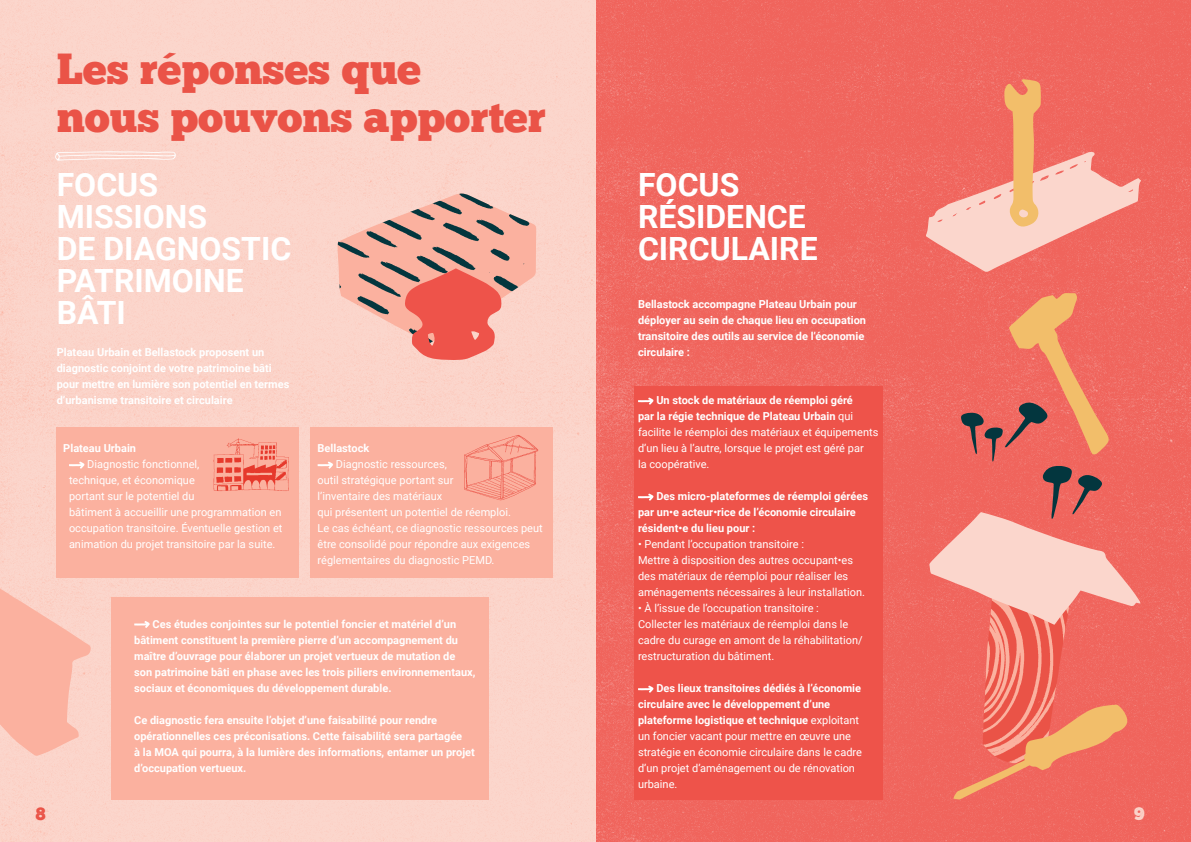
<style>
.page{position:relative;width:1191px;height:842px;background:#fff}
.page>*{position:absolute;margin:0;border:0;box-sizing:border-box;transform-origin:0 0}
.t1{font:43.5px/48px "Chunk Five";color:#ea5347}
.t2{font:700 32px/32px "Roboto";color:#fff}
.t3{font:18px "Chunk Five Print";color:#ea5347}
.t4{font:18px "Chunk Five Print";color:#fbd6cc}
.t5{font:11px/16px "Roboto";color:#fff}
.t6{font:700 11px/16px "Roboto";color:#fff}
.s1{font-weight:700}
</style>
<div class="page">
<img style="left:595px;top:0;width:596px;height:842px">
<div style="left:0;top:0;width:595px;height:842px;background:#fbd4ca"></div>
<svg style="left:0;top:554px;width:91px;height:202px;background:#fbc0b1"></svg>
<svg style="left:926px;top:79px;width:215px;height:193px;background:#f38c7e"></svg>
<div style="left:56px;top:427px;width:243px;height:151px;background:#fbb19f"></div>
<div style="left:310px;top:427px;width:243px;height:151px;background:#fbb19f"></div>
<div style="left:634px;top:386px;width:248px;height:413px;background:#ee534a"></div>
<div style="left:111px;top:597px;width:378px;height:202px;background:#fbb19f"></div>
<svg style="left:638px;top:397px;width:15px;height:8px"></svg>
<svg style="left:638px;top:493px;width:15px;height:8px"></svg>
<svg style="left:638px;top:685px;width:15px;height:8px"></svg>
<svg style="left:317px;top:461px;width:16px;height:8px"></svg>
<svg style="left:337px;top:193px;width:199px;height:167px;background:#e4a195"></svg>
<svg style="left:929px;top:293px;width:211px;height:506px;background:#ec7a6c"></svg>
<svg style="left:134px;top:621px;width:16px;height:7px"></svg>
<svg style="left:55px;top:151px;width:121px;height:10px"></svg>
<svg style="left:69px;top:461px;width:16px;height:8px"></svg>
<img style="left:213px;top:438px;width:76px;height:53px">
<img style="left:464px;top:435px;width:75px;height:66px">
<h1 class="t1" style="left:57px;top:46px;width:490px">Les réponses que<br>nous pouvons apporter</h1>
<h2 class="t2" style="left:57px;top:167px;width:236px">FOCUS<br>MISSIONS<br>DE DIAGNOSTIC<br>PATRIMOINE<br>BÂTI</h2>
<p class="t6" style="left:57px;top:344px;width:234px">Plateau Urbain et Bellastock proposent un diagnostic conjoint de votre patrimoine bâti pour mettre en lumière son potentiel en termes d’urbanisme transitoire et circulaire</p>
<p class="t6" style="left:63px;top:440px;width:74px">Plateau Urbain</p>
<p class="t5" style="left:69px;top:456px;width:215px;text-indent:18px">Diagnostic fonctionnel,<br>technique, et économique<br>portant sur le potentiel du<br>bâtiment à accueillir une programmation en occupation transitoire. Éventuelle gestion et animation du projet transitoire par la suite.</p>
<p class="t6" style="left:317px;top:440px;width:53px">Bellastock</p>
<p class="t5" style="left:317px;top:456px;width:227px;text-indent:18px">Diagnostic ressources,<br>outil stratégique portant sur<br>l’inventaire des matériaux<br>qui présentent un potentiel de réemploi.<br>Le cas échéant, ce diagnostic ressources peut être consolidé pour répondre aux exigences réglementaires du diagnostic PEMD.</p>
<p class="t6" style="left:134px;top:616px;width:343px;text-indent:18px">Ces études conjointes sur le potentiel foncier et matériel d’un bâtiment constituent la première pierre d’un accompagnement du maître d’ouvrage pour élaborer un projet vertueux de mutation de son patrimoine bâti en phase avec les trois piliers environnementaux, sociaux et économiques du développement durable.</p>
<p class="t6" style="left:134px;top:712px;width:342px">Ce diagnostic fera ensuite l’objet d’une faisabilité pour rendre opérationnelles ces préconisations. Cette faisabilité sera partagée<br>à la MOA qui pourra, à la lumière des informations, entamer un projet d’occupation vertueux.</p>
<h2 class="t2" style="left:638px;top:167px;width:181px">FOCUS<br>RÉSIDENCE<br>CIRCULAIRE</h2>
<p class="t6" style="left:638px;top:296px;width:229px">Bellastock accompagne Plateau Urbain pour déployer au sein de chaque lieu en occupation transitoire des outils au service de l’économie circulaire :</p>
<p class="t5" style="left:638px;top:392px;width:242px;text-indent:18px"><span class="s1">Un stock de matériaux de réemploi géré<br>par la régie technique de Plateau Urbain</span> qui facilite le réemploi des matériaux et équipements d’un lieu à l’autre, lorsque le projet est géré par<br>la coopérative.</p>
<p class="t6" style="left:638px;top:488px;width:231px;text-indent:18px">Des micro-plateformes de réemploi gérées par un•e acteur•rice de l’économie circulaire résident•e du lieu pour :</p>
<p class="t5" style="left:638px;top:536px;width:228px">• Pendant l’occupation transitoire :<br>Mettre à disposition des autres occupant•es des matériaux de réemploi pour réaliser les aménagements nécessaires à leur installation.</p>
<p class="t5" style="left:638px;top:600px;width:226px">• À l’issue de l’occupation transitoire :<br>Collecter les matériaux de réemploi dans le cadre du curage en amont de la réhabilitation/ restructuration du bâtiment.</p>
<p class="t5" style="left:638px;top:680px;width:225px;text-indent:18px"><span class="s1">Des lieux transitoires dédiés à l’économie circulaire avec le développement d’une plateforme logistique et technique</span> exploitant un foncier vacant pour mettre en œuvre une stratégie en économie circulaire dans le cadre d’un projet d’aménagement ou de rénovation urbaine.</p>
<h3 class="t3" style="left:35px;top:806px;width:12px">8</h3>
<h3 class="t4" style="left:1134px;top:806px;width:12px">9</h3>
</div>
